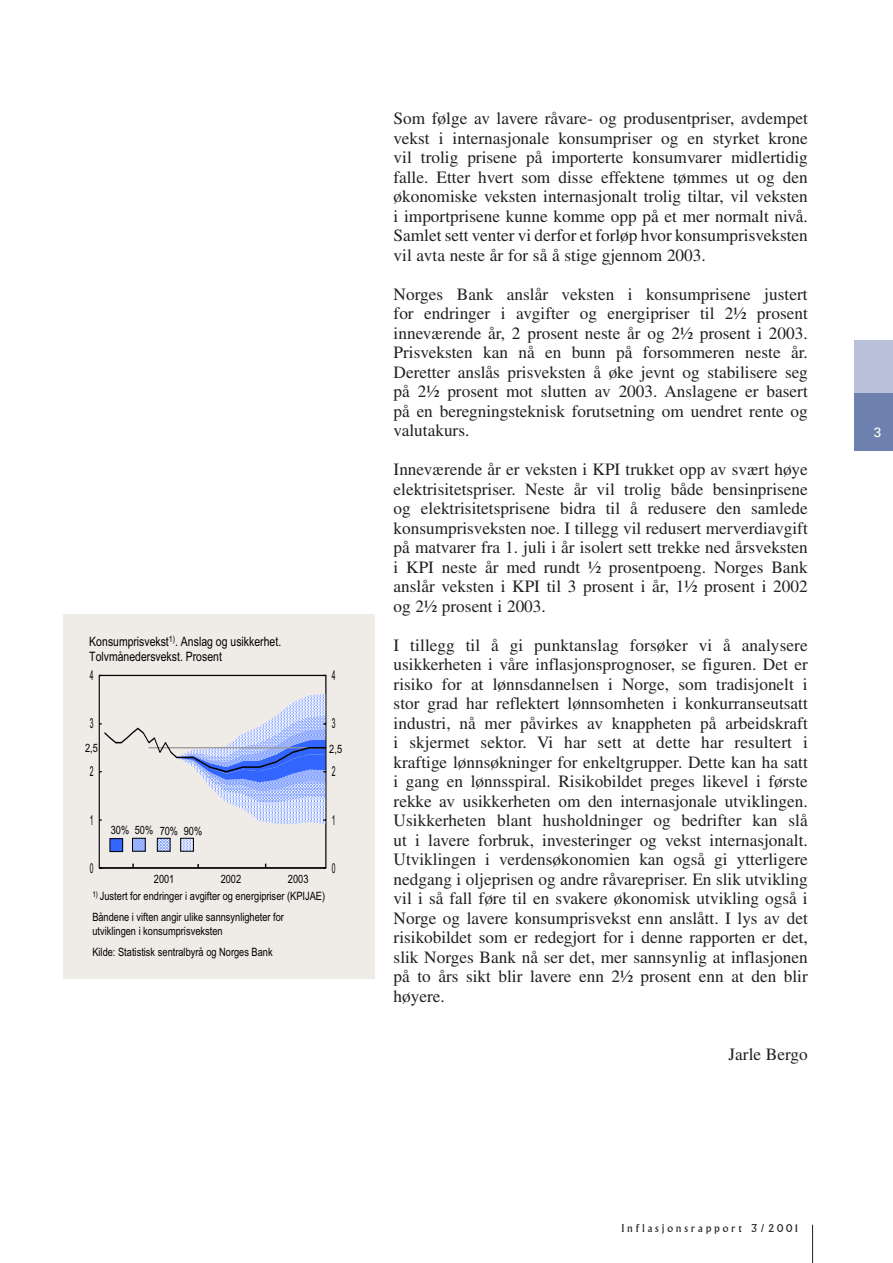
<style>
.page{position:relative;width:893px;height:1263px;background:#fff}
.page>*{position:absolute;margin:0;border:0;box-sizing:border-box;transform-origin:0 0}
.t1{font:17.25px/19.5px "Times";color:#231f20;text-align:justify}
.t2{font:13.8px "Arial Narrow";color:#000;scale:.6 1}
.t3{font:13.5px "Univers";color:#fff}
.t4{font:12.9px/15.6px "Arial Narrow";letter-spacing:.005em;color:#000}
.t5{font:11.55px/20.7px "Arial Narrow";color:#000}
.t6{font:10.5px "Albertus";letter-spacing:.27em;color:#231f20}
</style>
<div class="page">
<div style="left:854px;top:340px;width:38px;height:111px;background:#b9c0d9"></div>
<div style="left:854px;top:393px;width:38px;height:58px;background:#6e80ad"></div>
<hr style="left:812px;top:1225px;width:1px;height:38px;background:#231f20">
<div style="left:64px;top:614px;width:311px;height:365px;background:#efebe6"></div>
<svg style="left:99px;top:675px;width:228px;height:194px"></svg>
<p class="t4" style="left:89px;top:635px;width:193px">Konsumprisvekst<sup>1)</sup>. Anslag og usikkerhet.<br>Tolvmånedersvekst. Prosent</p>
<p class="t2" style="left:90px;top:670px;width:8px">4</p>
<p class="t2" style="left:90px;top:719px;width:8px">3</p>
<p class="t2" style="left:332px;top:670px;width:8px">4</p>
<p class="t2" style="left:332px;top:719px;width:8px">3</p>
<p class="t5" style="left:85px;top:739px;width:14px">2,5</p>
<p class="t5" style="left:329px;top:739px;width:14px">2,5</p>
<p class="t2" style="left:90px;top:766px;width:8px">2</p>
<p class="t2" style="left:332px;top:766px;width:8px">2</p>
<p class="t2" style="left:90px;top:815px;width:8px">1</p>
<p class="t5" style="left:111px;top:821px;width:93px">30% 50% 70% 90%</p>
<p class="t2" style="left:332px;top:815px;width:8px">1</p>
<p class="t2" style="left:90px;top:863px;width:8px">0</p>
<p class="t5" style="left:154px;top:869px;width:22px">2001</p>
<p class="t5" style="left:221px;top:869px;width:22px">2002</p>
<p class="t5" style="left:288px;top:869px;width:22px">2003</p>
<p class="t2" style="left:332px;top:863px;width:8px">0</p>
<p class="t5" style="left:92px;top:887px;width:234px"><sup>1)</sup> Justert for endringer i avgifter og energipriser (KPIJAE)<br>Båndene i viften angir ulike sannsynligheter for</p>
<p class="t5" style="left:92px;top:922px;width:182px">utviklingen i konsumprisveksten<br>Kilde: Statistisk sentralbyrå og Norges Bank</p>
<p class="t1" style="left:393px;top:110px;width:415px">Som følge av lavere råvare- og produsentpriser, avdempet vekst i internasjonale konsumpriser og en styrket krone vil trolig prisene på importerte konsumvarer midlertidig falle. Etter hvert som disse effektene tømmes ut og den økonomiske veksten internasjonalt trolig tiltar, vil veksten i importprisene kunne komme opp på et mer normalt nivå.<br>Samlet sett venter vi derfor et forløp hvor konsumprisveksten vil avta neste år for så å stige gjennom 2003.</p>
<p class="t1" style="left:393px;top:286px;width:415px">Norges Bank anslår veksten i konsumprisene justert for endringer i avgifter og energipriser til 2½ prosent inneværende år, 2 prosent neste år og 2½ prosent i 2003.<br>Prisveksten kan nå en bunn på forsommeren neste år.<br>Deretter anslås prisveksten å øke jevnt og stabilisere seg på 2½ prosent mot slutten av 2003. Anslagene er basert på en beregningsteknisk forutsetning om uendret rente og valutakurs.</p>
<p class="t1" style="left:393px;top:461px;width:415px">Inneværende år er veksten i KPI trukket opp av svært høye elektrisitetspriser. Neste år vil trolig både bensinprisene og elektrisitetsprisene bidra til å redusere den samlede konsumprisveksten noe. I tillegg vil redusert merverdiavgift på matvarer fra 1. juli i år isolert sett trekke ned årsveksten i KPI neste år med rundt ½ prosentpoeng. Norges Bank anslår veksten i KPI til 3 prosent i år, 1½ prosent i 2002 og 2½ prosent i 2003.</p>
<p class="t1" style="left:393px;top:637px;width:415px">I tillegg til å gi punktanslag forsøker vi å analysere usikkerheten i våre inflasjonsprognoser, se figuren. Det er risiko for at lønnsdannelsen i Norge, som tradisjonelt i stor grad har reflektert lønnsomheten i konkurranseutsatt industri, nå mer påvirkes av knappheten på arbeidskraft i skjermet sektor. Vi har sett at dette har resultert i kraftige lønnsøkninger for enkeltgrupper. Dette kan ha satt i gang en lønnsspiral. Risikobildet preges likevel i første rekke av usikkerheten om den internasjonale utviklingen.<br>Usikkerheten blant husholdninger og bedrifter kan slå ut i lavere forbruk, investeringer og vekst internasjonalt.<br>Utviklingen i verdensøkonomien kan også gi ytterligere nedgang i oljeprisen og andre råvarepriser. En slik utvikling vil i så fall føre til en svakere økonomisk utvikling også i Norge og lavere konsumprisvekst enn anslått. I lys av det risikobildet som er redegjort for i denne rapporten er det, slik Norges Bank nå ser det, mer sannsynlig at inflasjonen på to års sikt blir lavere enn 2½ prosent enn at den blir høyere.</p>
<p class="t1" style="left:728px;top:1046px;width:81px">Jarle Bergo</p>
<p class="t6" style="left:621px;top:1224px;width:178px">Inflasjonsrapport 3/2001</p>
<p class="t3" style="left:873px;top:427px;width:9px">3</p>
</div>
